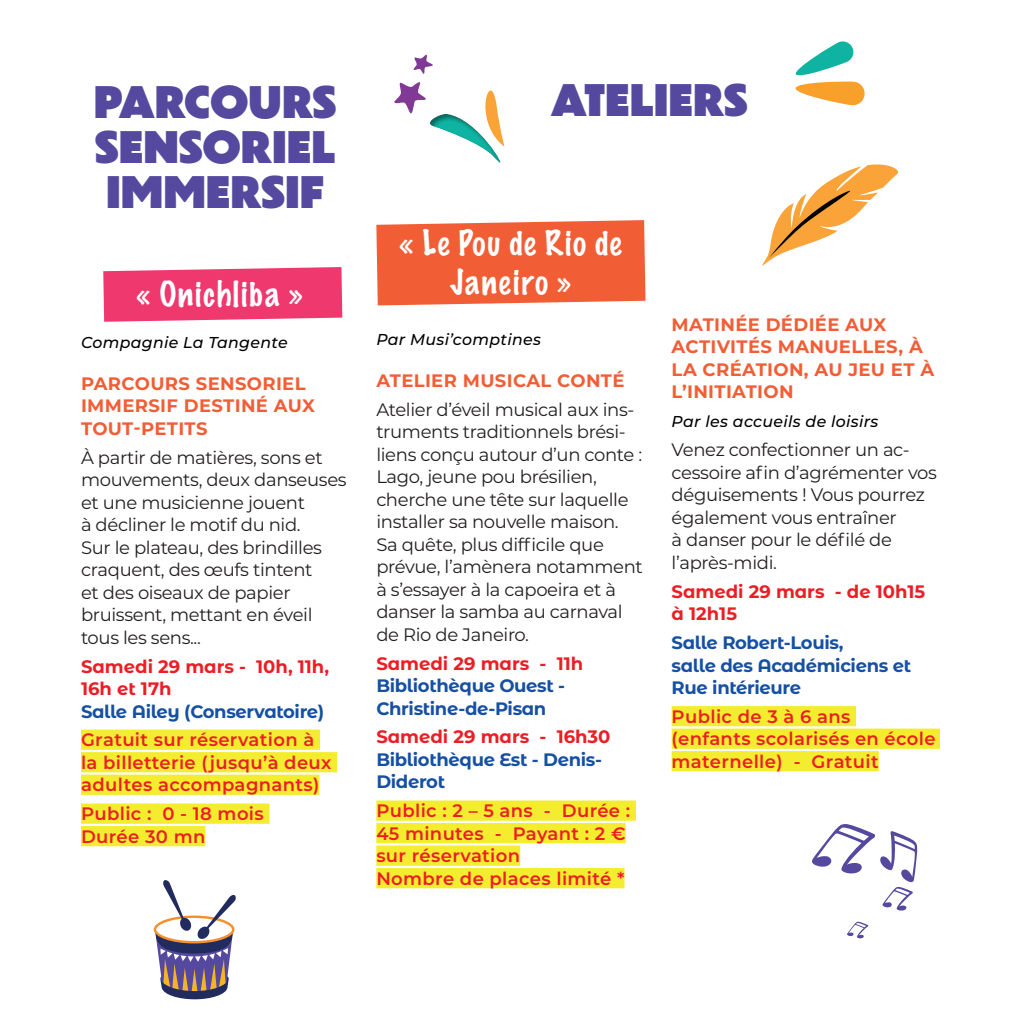
<style>
.page{position:relative;width:1021px;height:1021px;background:#fff}
.page>*{position:absolute;margin:0;border:0;box-sizing:border-box;transform-origin:0 0}
.t1{font:900 42.75px/45px "Dunbar Tall";color:#54499e;text-align:justify}
.t2{font:100 31.5px/38.2px "Marker Felt";letter-spacing:.05em;color:#fff;text-align:center}
.t3{font:18px/22.5px "Montserrat";letter-spacing:-.02em;color:#231f20}
.t4{font:600 18px/22.5px "Montserrat";letter-spacing:.02em;color:#ec1e25}
.t5{font:700 18px/22.5px "Montserrat Alternates";letter-spacing:-.02em;color:#1650a3}
.t6{font:700 18px/22.5px "Montserrat";letter-spacing:.02em;color:#f15e36}
.t7{font:700 18px/22.5px "Montserrat Alternates";color:#ec1e25}
.t8{font:italic 500 15.75px "Montserrat";letter-spacing:.02em;color:#000}
</style>
<div class="page">
<svg style="left:812px;top:824px;width:106px;height:87px"></svg>
<svg style="left:847px;top:921px;width:21px;height:18px"></svg>
<svg style="left:762px;top:164px;width:136px;height:102px"></svg>
<hr style="left:1020px;top:561px;width:1px;height:459px;background:#54499e">
<svg style="left:795px;top:41px;width:70px;height:65px"></svg>
<svg style="left:394px;top:54px;width:111px;height:109px"></svg>
<svg style="left:153px;top:880px;width:83px;height:119px"></svg>
<svg style="left:103px;top:267px;width:239px;height:55px;background:#f04879"></svg>
<div style="left:376px;top:220px;width:269px;height:85px;background:#f15e36"></div>
<div style="left:81px;top:729px;width:239px;height:20px;background:#f4ed2f"></div>
<div style="left:81px;top:752px;width:256px;height:20px;background:#f4ed2f"></div>
<div style="left:81px;top:774px;width:238px;height:20px;background:#f4ed2f"></div>
<div style="left:81px;top:803px;width:188px;height:20px;background:#f4ed2f"></div>
<div style="left:81px;top:826px;width:124px;height:20px;background:#f4ed2f"></div>
<div style="left:376px;top:800px;width:260px;height:20px;background:#f4ed2f"></div>
<div style="left:376px;top:823px;width:249px;height:20px;background:#f4ed2f"></div>
<div style="left:376px;top:845px;width:144px;height:20px;background:#f4ed2f"></div>
<div style="left:376px;top:868px;width:248px;height:20px;background:#f4ed2f"></div>
<div style="left:671px;top:706px;width:185px;height:20px;background:#f4ed2f"></div>
<div style="left:671px;top:728px;width:268px;height:20px;background:#f4ed2f"></div>
<div style="left:671px;top:751px;width:207px;height:20px;background:#f4ed2f"></div>
<h1 class="t1" style="left:94px;top:79px;width:244px">PARCOURS SENSORIEL IMMERSIF</h1>
<h2 class="t2" style="left:136px;top:275px;width:168px">« Onichliba »</h2>
<p class="t8" style="left:81px;top:331px;width:208px">Compagnie La Tangente</p>
<p class="t6" style="left:81px;top:371px;width:235px">PARCOURS SENSORIEL<br>IMMERSIF DESTINÉ AUX<br>TOUT-PETITS</p>
<p class="t3" style="left:81px;top:445px;width:267px">À partir de matières, sons et mouvements, deux danseuses et une musicienne jouent<br>à décliner le motif du nid.<br>Sur le plateau, des brindilles craquent, des œufs tintent<br>et des oiseaux de papier bruissent, mettant en éveil tous les sens...</p>
<p class="t7" style="left:81px;top:654px;width:249px">Samedi 29 mars - 10h, 11h,<br>16h et 17h</p>
<p class="t5" style="left:81px;top:699px;width:245px">Salle Ailey (Conservatoire)</p>
<p class="t4" style="left:81px;top:728px;width:252px">Gratuit sur réservation à la billetterie (jusqu’à deux adultes accompagnants)</p>
<p class="t4" style="left:81px;top:802px;width:184px">Public : 0 - 18 mois<br>Durée 30 mn</p>
<h1 class="t1" style="left:551px;top:77px;width:198px">ATELIERS</h1>
<h2 class="t2" style="left:399px;top:224px;width:223px">« Le Pou de Rio de<br>Janeiro »</h2>
<p class="t8" style="left:376px;top:328px;width:166px">Par Musi’comptines</p>
<p class="t6" style="left:376px;top:368px;width:250px">ATELIER MUSICAL CONTÉ</p>
<p class="t3" style="left:376px;top:397px;width:268px">Atelier d’éveil musical aux ins&shy;truments traditionnels brési&shy;liens conçu autour d’un conte :<br>Lago, jeune pou brésilien, cherche une tête sur laquelle installer sa nouvelle maison.<br>Sa quête, plus difficile que prévue, l’amènera notamment à s’essayer à la capoeira et à danser la samba au carnaval de Rio de Janeiro.</p>
<p class="t7" style="left:376px;top:651px;width:208px">Samedi 29 mars - 11h</p>
<p class="t5" style="left:376px;top:673px;width:190px">Bibliothèque Ouest -<br>Christine-de-Pisan</p>
<p class="t7" style="left:376px;top:725px;width:236px">Samedi 29 mars - 16h30</p>
<p class="t5" style="left:376px;top:747px;width:227px">Bibliothèque Est - Denis-<br>Diderot</p>
<p class="t4" style="left:376px;top:799px;width:255px">Public : 2 – 5 ans - Durée :<br>45 minutes - Payant : 2 € sur réservation<br>Nombre de places limité *</p>
<p class="t6" style="left:671px;top:312px;width:264px">MATINÉE DÉDIÉE AUX<br>ACTIVITÉS MANUELLES, À<br>LA CRÉATION, AU JEU ET À<br>L’INITIATION</p>
<p class="t8" style="left:671px;top:410px;width:208px">Par les accueils de loisirs</p>
<p class="t3" style="left:671px;top:438px;width:267px">Venez confectionner un ac&shy;cessoire afin d’agrémenter vos déguisements ! Vous pourrez également vous entraîner<br>à danser pour le défilé de l’après-midi.</p>
<p class="t7" style="left:671px;top:579px;width:255px">Samedi 29 mars - de 10h15 à 12h15</p>
<p class="t5" style="left:671px;top:630px;width:241px">Salle Robert-Louis,<br>salle des Académiciens et<br>Rue intérieure</p>
<p class="t4" style="left:671px;top:704px;width:265px">Public de 3 à 6 ans<br>(enfants scolarisés en école maternelle) - Gratuit</p>
</div>
